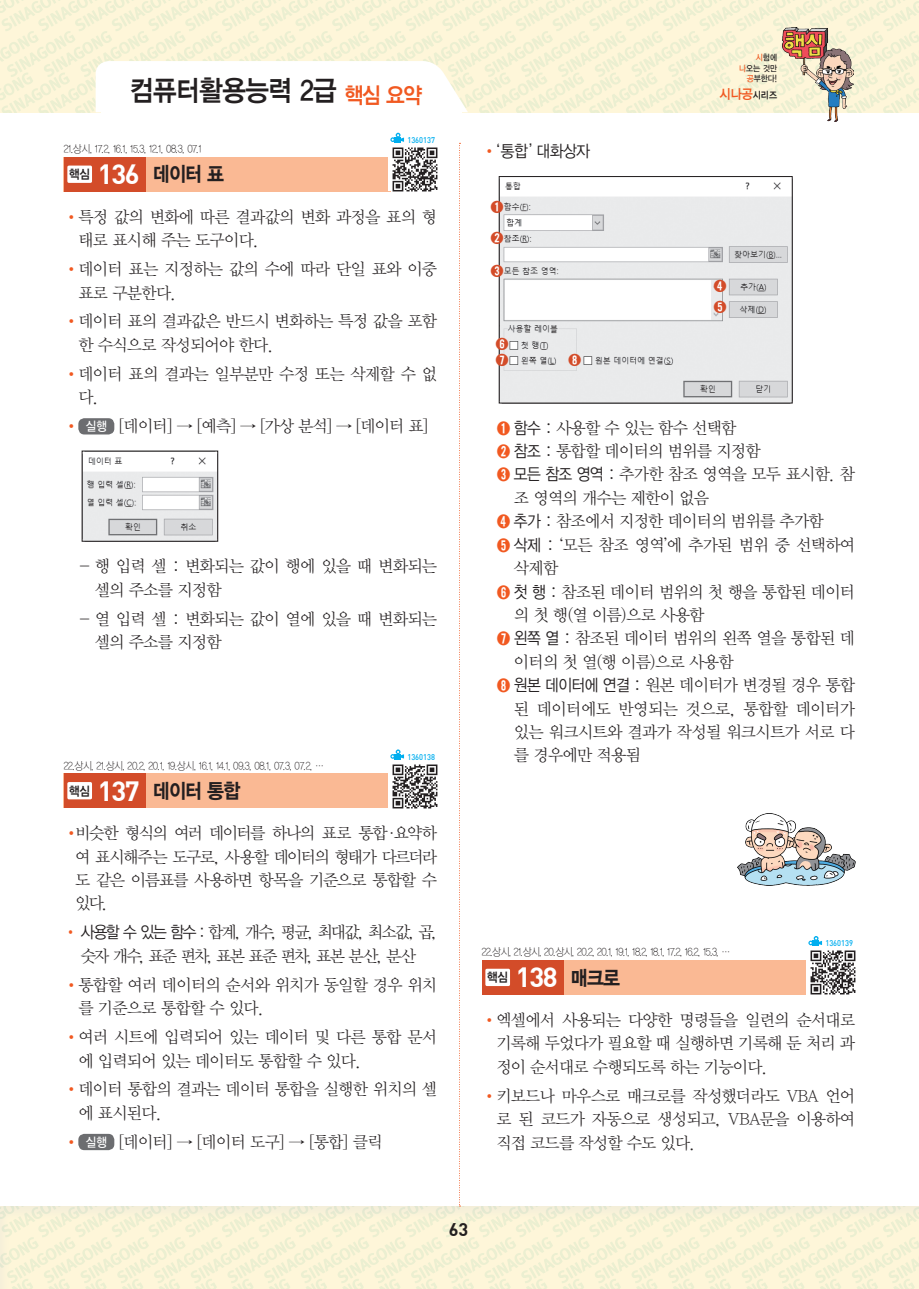
<style>
.page{position:relative;width:919px;height:1289px;background:#fff}
.page>*{position:absolute;margin:0;border:0;box-sizing:border-box;transform-origin:0 0}
.t1{font:28.5px "YDVYGO Std 14";letter-spacing:-.02em;color:#231f20;scale:.9 1}
.t2{font:700 27.3px "DIN";color:#fff}
.t3{font:20.4px "YDVYGO Std 15";letter-spacing:-.04em;color:#231f20;scale:.9 1}
.t4{font:700 18px "DIN";color:#231f20}
.t5{font:16.65px/23.4px "YDVY Mj O Std 12";letter-spacing:-.045em;color:#231f20}
.t6{font:16.65px/23.4px "YDVY Mj O Std 12";letter-spacing:-.105em;color:#231f20;text-align:center}
.t7{font:16.65px "YDVYGO Std 12";letter-spacing:-.035em;color:#231f20;scale:.9 1}
.t8{font:13.65px/21px "YDVYGO Std 11";color:#d34c29}
.t9{font:13.35px "YDVYGO Std 14";color:#f15921;scale:.9 1}
.t10{font:10.8px "YDVYGO Std 11";letter-spacing:-.035em;color:#231f20;scale:.9 1}
.t11{font:8.55px/10.5px "YDVYGO Std 13";color:#231f20;text-align:right;scale:.9 1}
.t12{font:500 8.25px "DIN";color:#00aeef;scale:.9 1}
.s1{color:#f15921}
.s2{font-size:22.5px;color:#f15921}
.s3{font-size:9.75px;color:#231f20}
.s4{font-family:"YDVYGO Std 14";font-size:12.6px}
.s5{font-family:"DIN";font-weight:700;font-size:27.3px;color:#fff}
.s6{font-family:"YDVYGO Std 13";font-size:12.6px;color:#fff}
.s7{font-family:"YDVYGO Std 12";color:#f15921}
.s8{font-family:"YDVYGO Std 12"}
.s9{font-family:"YDVY Mj O Std 12";color:#f15921}
.s10{font-family:"YDVYGO Std 12";font-size:15.6px;color:#f15921}
.s11{font-family:"YDVYGO Std 15";font-weight:400;font-size:20.4px;color:#231f20}
</style>
<div class="page">
<img style="left:0;top:0;width:918px;height:113px">
<svg style="left:459px;top:143px;width:1px;height:1063px"></svg>
<svg style="left:96px;top:61px;width:372px;height:51px"></svg>
<div style="left:101px;top:110px;width:361px;height:6px;background:#fff"></div>
<img style="left:782px;top:27px;width:71px;height:94px">
<div style="left:64px;top:157px;width:373px;height:34px;background:#fab994"></div>
<div style="left:64px;top:157px;width:81px;height:34px;background:#d34c29"></div>
<div style="left:67px;top:165px;width:25px;height:18px;background:#fff;border-radius:2px"></div>
<div style="left:78px;top:418px;width:36px;height:16px;background:#6c6d70;border-radius:6px"></div>
<img style="left:84px;top:457px;width:132px;height:82px">
<div style="left:82px;top:451px;width:136px;height:90px;border:1px solid #231f20"></div>
<div style="left:388px;top:145px;width:49px;height:46px;background:#fff"></div>
<img style="left:392px;top:147px;width:45px;height:44px">
<svg style="left:390px;top:133px;width:14px;height:9px"></svg>
<div style="left:64px;top:773px;width:373px;height:34px;background:#fab994"></div>
<div style="left:64px;top:773px;width:81px;height:34px;background:#d34c29"></div>
<div style="left:67px;top:782px;width:25px;height:17px;background:#fff;border-radius:2px"></div>
<div style="left:78px;top:1133px;width:36px;height:17px;background:#6c6d70;border-radius:6px"></div>
<img style="left:501px;top:182px;width:289px;height:219px">
<div style="left:499px;top:176px;width:293px;height:227px;border:1px solid #231f20"></div>
<div style="left:491px;top:201px;width:10px;height:10px;background:#fff;border-radius:50%"></div>
<div style="left:714px;top:280px;width:10px;height:11px;background:#fff;border-radius:50%"></div>
<div style="left:714px;top:301px;width:10px;height:10px;background:#fff;border-radius:50%"></div>
<div style="left:496px;top:338px;width:10px;height:10px;background:#fff;border-radius:50%"></div>
<div style="left:496px;top:354px;width:10px;height:10px;background:#fff;border-radius:50%"></div>
<div style="left:569px;top:354px;width:10px;height:10px;background:#fff;border-radius:50%"></div>
<div style="left:491px;top:232px;width:10px;height:11px;background:#fff;border-radius:50%"></div>
<div style="left:491px;top:265px;width:10px;height:10px;background:#fff;border-radius:50%"></div>
<div style="left:388px;top:762px;width:49px;height:46px;background:#fff"></div>
<img style="left:392px;top:764px;width:45px;height:44px">
<svg style="left:390px;top:749px;width:14px;height:10px"></svg>
<div style="left:482px;top:960px;width:373px;height:34px;background:#fab994"></div>
<div style="left:482px;top:960px;width:81px;height:34px;background:#d34c29"></div>
<div style="left:485px;top:968px;width:25px;height:18px;background:#fff;border-radius:2px"></div>
<img style="left:737px;top:813px;width:118px;height:72px">
<div style="left:806px;top:948px;width:49px;height:46px;background:#fff"></div>
<img style="left:810px;top:950px;width:45px;height:44px">
<svg style="left:808px;top:936px;width:14px;height:9px"></svg>
<p class="t11" style="left:739px;top:53px;width:44px"><span class="s1">시</span>험에 <span class="s1">나</span>오는 것만 <span class="s1">공</span>부한다!</p>
<h1 class="t1" style="left:130px;top:77px;width:326px">컴퓨터활용능력 2급 <span class="s2">핵심 요약</span></h1>
<p class="t9" style="left:719px;top:87px;width:65px">시나공<span class="s3">시리즈</span></p>
<p class="t10" style="left:64px;top:143px;width:155px">21.상시, 17.2, 16.1, 15.3, 12.1, 08.3, 07.1</p>
<p class="t3" style="left:69px;top:164px;width:174px"><span class="s4">핵심</span> <span class="s5">136</span> 데이터 표</p>
<p class="t12" style="left:407px;top:134px;width:32px">1360137</p>
<p class="t5" style="left:78px;top:205px;width:360px;text-indent:-15px"><span class="s1">•</span>특정 값의 변화에 따른 결과값의 변화 과정을 표의 형 태로 표시해 주는 도구이다.</p>
<p class="t5" style="left:78px;top:258px;width:360px;text-indent:-15px"><span class="s1">•</span>데이터 표는 지정하는 값의 수에 따라 단일 표와 이중 표로 구분한다.</p>
<p class="t5" style="left:78px;top:310px;width:360px;text-indent:-15px"><span class="s1">•</span>데이터 표의 결과값은 반드시 변화하는 특정 값을 포함 한 수식으로 작성되어야 한다.</p>
<p class="t5" style="left:78px;top:362px;width:360px;text-indent:-15px"><span class="s1">•</span>데이터 표의 결과는 일부분만 수정 또는 삭제할 수 없 다.</p>
<p class="t5" style="left:64px;top:415px;width:366px"><span class="s1">•</span> <span class="s6">실행</span> [데이터] → [예측] → [가상 분석] → [데이터 표]</p>
<p class="t5" style="left:95px;top:555px;width:344px;text-indent:-16px">- 행 입력 셀 : 변화되는 값이 행에 있을 때 변화되는 셀의 주소를 지정함</p>
<p class="t5" style="left:95px;top:607px;width:344px;text-indent:-16px">- 열 입력 셀 : 변화되는 값이 열에 있을 때 변화되는 셀의 주소를 지정함</p>
<p class="t10" style="left:64px;top:760px;width:290px">22.상시, 21.상시, 20.2, 20.1, 19.상시, 16.1, 14.1, 09.3, 08.1, 07.3, 07.2, …</p>
<p class="t12" style="left:407px;top:751px;width:32px">1360138</p>
<p class="t3" style="left:69px;top:780px;width:192px"><span class="s4">핵심</span> <span class="s5">137</span> 데이터 통합</p>
<p class="t5" style="left:75px;top:822px;width:363px;text-align:justify;text-indent:-11px"><span class="s1">•</span>비슷한 형식의 여러 데이터를 하나의 표로 통합·요약하 여 표시해주는 도구로, 사용할 데이터의 형태가 다르더라 도 같은 이름표를 사용하면 항목을 기준으로 통합할 수 있다.</p>
<p class="t6" style="left:64px;top:921px;width:375px"><span class="s7">•</span> <span class="s8">사용할 수 있는 함수 :</span> 합계, 개수, 평균, 최대값, 최소값, 곱, 숫자 개수, 표준 편차, 표본 표준 편차, 표본 분산, 분산</p>
<p class="t5" style="left:78px;top:973px;width:360px;text-indent:-15px"><span class="s1">•</span>통합할 여러 데이터의 순서와 위치가 동일할 경우 위치 를 기준으로 통합할 수 있다.</p>
<p class="t5" style="left:78px;top:1025px;width:360px;text-indent:-15px"><span class="s1">•</span>여러 시트에 입력되어 있는 데이터 및 다른 통합 문서 에 입력되어 있는 데이터도 통합할 수 있다.</p>
<p class="t5" style="left:78px;top:1078px;width:360px;text-indent:-15px"><span class="s1">•</span>데이터 통합의 결과는 데이터 통합을 실행한 위치의 셀 에 표시된다.</p>
<p class="t5" style="left:64px;top:1130px;width:320px"><span class="s1">•</span> <span class="s6">실행</span> [데이터] → [데이터 도구] → [통합] 클릭</p>
<p class="t7" style="left:482px;top:142px;width:122px"><span class="s9">•</span>‘통합’ 대화상자</p>
<p class="t8" style="left:491px;top:196px;width:14px">➊</p>
<p class="t8" style="left:491px;top:228px;width:14px">➋</p>
<p class="t8" style="left:491px;top:260px;width:14px">➌</p>
<p class="t8" style="left:496px;top:336px;width:14px;line-height:15.9px">➏<br>➐</p>
<p class="t8" style="left:568px;top:349px;width:14px">➑</p>
<p class="t8" style="left:714px;top:276px;width:14px">➍<br>➎</p>
<p class="t5" style="left:497px;top:416px;width:241px"><span class="s10">➊</span> <span class="s8">함수</span> : 사용할 수 있는 함수 선택함</p>
<p class="t5" style="left:497px;top:440px;width:265px"><span class="s10">➋</span> <span class="s8">참조</span> : 통합할 데이터의 범위를 지정함</p>
<p class="t5" style="left:497px;top:463px;width:359px"><span class="s10">➌</span> <span class="s8">모든 참조 영역</span> : 추가한 참조 영역을 모두 표시함. 참</p>
<p class="t5" style="left:514px;top:486px;width:197px">조 영역의 개수는 제한이 없음</p>
<p class="t5" style="left:497px;top:510px;width:328px"><span class="s10">➍</span> <span class="s8">추가</span> : 참조에서 지정한 데이터의 범위를 추가함</p>
<p class="t5" style="left:497px;top:533px;width:359px"><span class="s10">➎</span> <span class="s8">삭제</span> : ‘모든 참조 영역’에 추가된 범위 중 선택하여</p>
<p class="t5" style="left:514px;top:557px;width:46px">삭제함</p>
<p class="t5" style="left:497px;top:580px;width:359px"><span class="s10">➏</span> <span class="s8">첫 행</span> : 참조된 데이터 범위의 첫 행을 통합된 데이터</p>
<p class="t5" style="left:514px;top:603px;width:192px">의 첫 행(열 이름)으로 사용함</p>
<p class="t5" style="left:497px;top:627px;width:359px"><span class="s10">➐</span> <span class="s8">왼쪽 열</span> : 참조된 데이터 범위의 왼쪽 열을 통합된 데</p>
<p class="t5" style="left:514px;top:650px;width:221px">이터의 첫 열(행 이름)으로 사용함</p>
<p class="t5" style="left:497px;top:674px;width:359px"><span class="s10">➑</span> <span class="s8">원본 데이터에 연결</span> : 원본 데이터가 변경될 경우 통합</p>
<p class="t5" style="left:514px;top:697px;width:343px">된 데이터에도 반영되는 것으로, 통합할 데이터가</p>
<p class="t5" style="left:514px;top:720px;width:342px">있는 워크시트와 결과가 작성될 워크시트가 서로 다</p>
<p class="t5" style="left:514px;top:744px;width:128px">를 경우에만 적용됨</p>
<p class="t10" style="left:482px;top:946px;width:277px">22.상시, 21.상시, 20.상시, 20.2, 20.1, 19.1, 18.2, 18.1, 17.2, 16.2, 15.3, …</p>
<h2 class="t2" style="left:487px;top:959px;width:135px"><sup>핵심</sup> 138 <span class="s11">매크로</span></h2>
<p class="t12" style="left:825px;top:937px;width:32px">1360139</p>
<p class="t5" style="left:496px;top:1008px;width:360px;text-align:justify;text-indent:-15px"><span class="s1">•</span>엑셀에서 사용되는 다양한 명령들을 일련의 순서대로 기록해 두었다가 필요할 때 실행하면 기록해 둔 처리 과 정이 순서대로 수행되도록 하는 기능이다.</p>
<p class="t5" style="left:496px;top:1084px;width:360px;text-align:justify;text-indent:-15px"><span class="s1">•</span>키보드나 마우스로 매크로를 작성했더라도 VBA 언어 로 된 코드가 자동으로 생성되고, VBA문을 이용하여 직접 코드를 작성할 수도 있다.</p>
<p class="t4" style="left:448px;top:1217px;width:21px">63</p>
</div>
